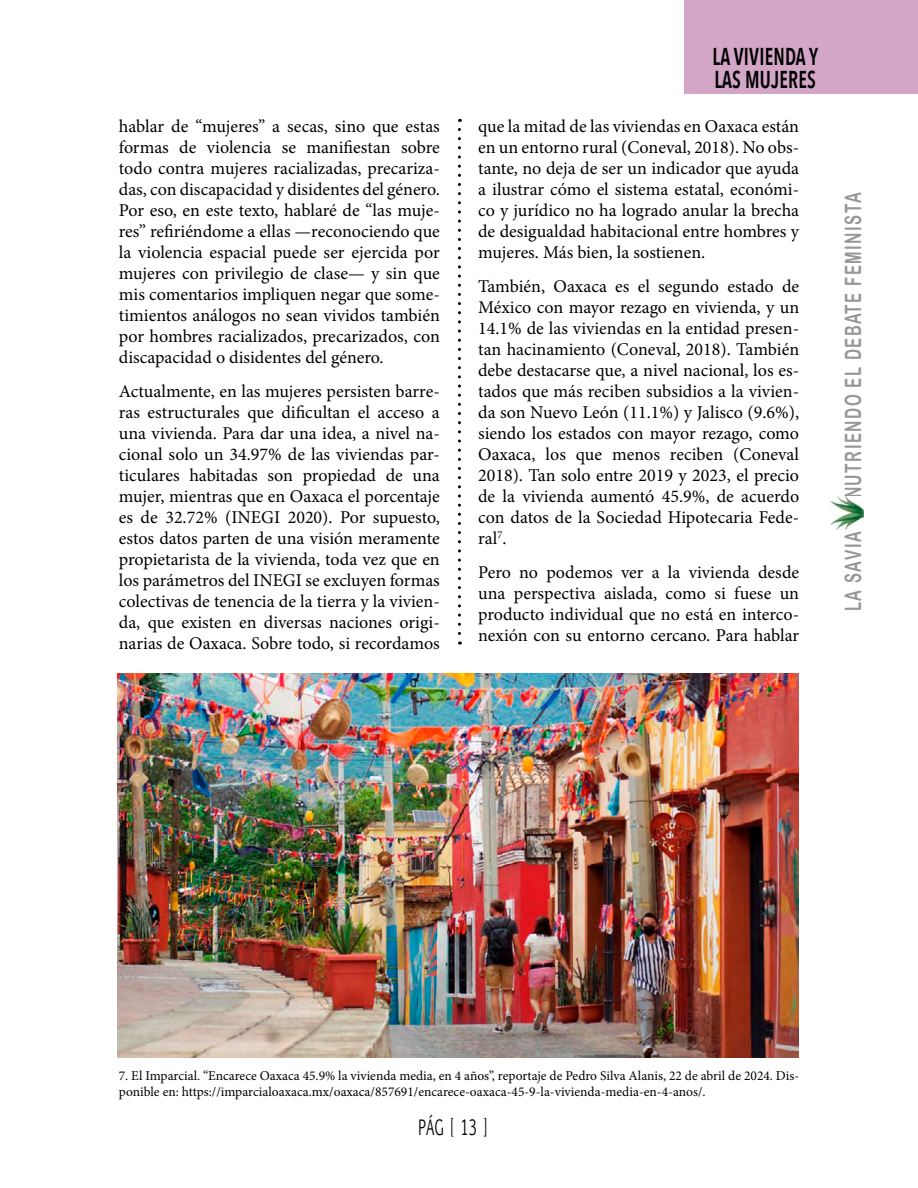
<style>
.page{position:relative;width:918px;height:1188px;background:#fff}
.page>*{position:absolute;margin:0;border:0;box-sizing:border-box;transform-origin:0 0}
.t1{font:600 24.3px/23.4px "Avenir Next Condensed";letter-spacing:.01em;color:#000;scale:.8 1}
.t2{font:22.5px "Arial Rounded MT Bold";letter-spacing:.1em;color:#999697;scale:.67 1}
.t3{font:20.25px "Euphemia UCAS";color:#000;scale:.67 1}
.t4{font:18px/21px "Minion Pro";color:#000;text-align:justify}
.t5{font:13.5px/16.2px "Minion Pro";color:#000}
</style>
<div class="page">
<div style="left:685px;top:0;width:233px;height:94px;background:#d3a6c8"></div>
<img style="left:830px;top:497px;width:33px;height:32px">
<svg style="left:458px;top:129px;width:3px;height:516px"></svg>
<img style="left:118px;top:673px;width:680px;height:385px">
<p class="t4" style="left:119px;top:116px;width:323px">hablar de “mujeres” a secas, sino que estas formas de violencia se manifiestan sobre todo contra mujeres racializadas, precariza&shy;das, con discapacidad y disidentes del género.<br>Por eso, en este texto, hablaré de “las muje&shy;res” refiriéndome a ellas —reconociendo que la violencia espacial puede ser ejercida por mujeres con privilegio de clase— y sin que mis comentarios impliquen negar que some&shy;timientos análogos no sean vividos también por hombres racializados, precarizados, con discapacidad o disidentes del género.</p>
<p class="t4" style="left:119px;top:381px;width:323px">Actualmente, en las mujeres persisten barre&shy;ras estructurales que dificultan el acceso a una vivienda. Para dar una idea, a nivel na&shy;cional solo un 34.97% de las viviendas par&shy;ticulares habitadas son propiedad de una mujer, mientras que en Oaxaca el porcentaje es de 32.72% (INEGI 2020). Por supuesto, estos datos parten de una visión meramente propietarista de la vivienda, toda vez que en los parámetros del INEGI se excluyen formas colectivas de tenencia de la tierra y la vivien&shy;da, que existen en diversas naciones origi&shy;narias de Oaxaca. Sobre todo, si recordamos</p>
<h1 class="t1" style="left:713px;top:44px;width:133px">LA VIVIENDA Y<br>LAS MUJERES</h1>
<p class="t4" style="left:478px;top:116px;width:323px">que la mitad de las viviendas en Oaxaca están en un entorno rural (Coneval, 2018). No obs&shy;tante, no deja de ser un indicador que ayuda a ilustrar cómo el sistema estatal, económi&shy;co y jurídico no ha logrado anular la brecha de desigualdad habitacional entre hombres y mujeres. Más bien, la sostienen.</p>
<p class="t4" style="left:478px;top:276px;width:323px">También, Oaxaca es el segundo estado de México con mayor rezago en vivienda, y un 14.1% de las viviendas en la entidad presen&shy;tan hacinamiento (Coneval, 2018). También debe destacarse que, a nivel nacional, los es&shy;tados que más reciben subsidios a la vivien&shy;da son Nuevo León (11.1%) y Jalisco (9.6%), siendo los estados con mayor rezago, como Oaxaca, los que menos reciben (Coneval 2018). Tan solo entre 2019 y 2023, el precio de la vivienda aumentó 45.9%, de acuerdo con datos de la Sociedad Hipotecaria Fede&shy;ral<sup>7</sup>.</p>
<p class="t4" style="left:478px;top:561px;width:323px">Pero no podemos ver a la vivienda desde una perspectiva aislada, como si fuese un producto individual que no está en interco&shy;nexión con su entorno cercano. Para hablar</p>
<p class="t2" style="left:840px;top:498px;width:458px;rotate:-90deg">NUTRIENDO EL DEBATE FEMINISTA</p>
<p class="t2" style="left:840px;top:611px;width:120px;rotate:-90deg">LA SAVIA</p>
<p class="t5" style="left:119px;top:1068px;width:682px">7. El Imparcial. “Encarece Oaxaca 45.9% la vivienda media, en 4 años”, reportaje de Pedro Silva Alanis, 22 de abril de 2024. Dis&shy;ponible en: https://imparcialoaxaca.mx/oaxaca/857691/encarece-oaxaca-45-9-la-vivienda-media-en-4-anos/.</p>
<p class="t3" style="left:419px;top:1113px;width:104px">PÁG [ 13 ]</p>
</div>
